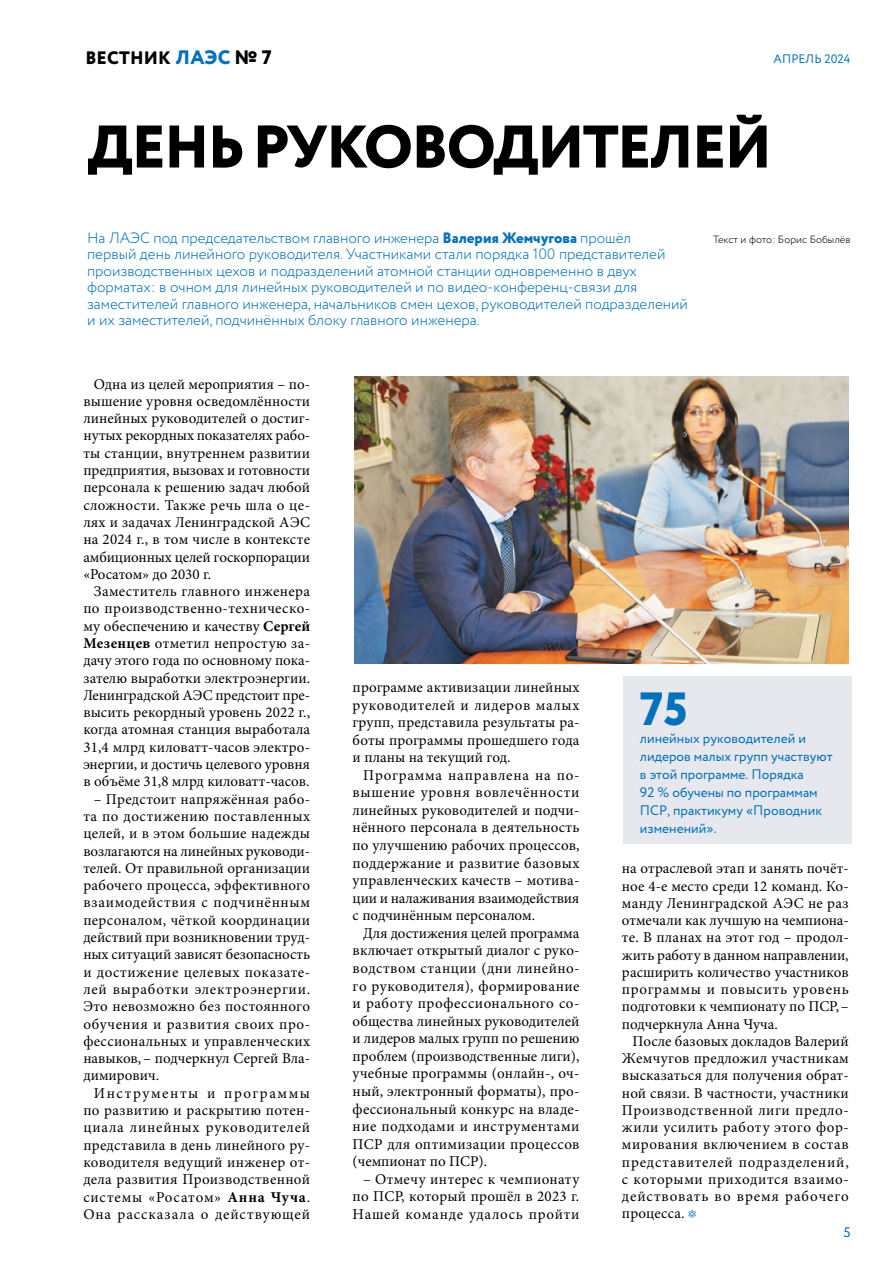
<style>
.page{position:relative;width:893px;height:1263px;background:#fff}
.page>*{position:absolute;margin:0;border:0;box-sizing:border-box;transform-origin:0 0}
.t1{font:800 60px "Circe";letter-spacing:-.03em;color:#000}
.t2{font:800 46.5px "Circe";color:#0072bc}
.t3{font:800 18px "Circe";letter-spacing:.01em;color:#000}
.t4{font:15px/17.2px "Minion Pro";letter-spacing:.005em;color:#000;text-align:justify}
.t5{font:300 15px/16.5px "Circe";color:#0072bc}
.t6{font:13.5px/18px "Circe";color:#0072bc}
.t7{font:300 13.5px "Circe";color:#0072bc}
.t8{font:12px "Circe";letter-spacing:.01em;color:#0072bc}
.t9{font:300 10.5px "Circe";color:#000}
.s1{font-size:19.5px;color:#0072bc}
.s2{font-size:19.5px}
.s3{font-weight:800}
.s4{font-weight:700}
</style>
<div class="page">
<div style="left:623px;top:676px;width:229px;height:168px;background:#e7e8ee"></div>
<svg style="left:688px;top:1210px;width:8px;height:8px"></svg>
<img style="left:354px;top:376px;width:495px;height:287px">
<p class="t3" style="left:85px;top:46px;width:188px">ВЕСТНИК <span class="s1">ЛАЭС</span> <span class="s2">№ 7</span></p>
<p class="t8" style="left:773px;top:51px;width:78px">АПРЕЛЬ 2024</p>
<h1 class="t1" style="left:87px;top:106px;width:686px">ДЕНЬ РУКОВОДИТЕЛЕЙ</h1>
<p class="t5" style="left:87px;top:230px;width:546px">На ЛАЭС под председательством главного инженера <span class="s3">Валерия Жемчугова</span> прошёл</p>
<p class="t9" style="left:713px;top:232px;width:139px">Текст и фото: Борис Бобылёв</p>
<p class="t5" style="left:87px;top:246px;width:602px">первый день линейного руководителя. Участниками стали порядка 100 представителей производственных цехов и подразделений атомной станции одновременно в двух форматах: в очном для линейных руководителей и по видео-конференц-связи для заместителей главного инженера, начальников смен цехов, руководителей подразделений и их заместителей, подчинённых блоку главного инженера.</p>
<p class="t4" style="left:83px;top:375px;width:228px;text-indent:11px">Одна из целей мероприятия – по&shy;вышение уровня осведомлённости линейных руководителей о достиг&shy;нутых рекордных показателях рабо&shy;ты станции, внутреннем развитии предприятия, вызовах и готовности персонала к решению задач любой сложности. Также речь шла о це&shy;лях и задачах Ленинградской АЭС на 2024 г., в том числе в контексте амбиционных целей госкорпорации «Росатом» до 2030 г.</p>
<p class="t4" style="left:83px;top:583px;width:228px;text-indent:11px">Заместитель главного инженера по производственно-техническо&shy;му обеспечению и качеству <span class="s4">Сергей Мезенцев</span> отметил непростую за&shy;дачу этого года по основному пока&shy;зателю выработки электроэнергии.<br>Ленинградской АЭС предстоит пре&shy;высить рекордный уровень 2022 г., когда атомная станция выработала 31,4 млрд киловатт-часов электро&shy;энергии, и достичь целевого уровня в объёме 31,8 млрд киловатт-часов.</p>
<p class="t4" style="left:83px;top:790px;width:228px;text-indent:11px">– Предстоит напряжённая рабо&shy;та по достижению поставленных целей, и в этом большие надежды возлагаются на линейных руководи&shy;телей. От правильной организации рабочего процесса, эффективного взаимодействия с подчинённым персоналом, чёткой координации действий при возникновении труд&shy;ных ситуаций зависят безопасность и достижение целевых показате&shy;лей выработки электроэнергии.<br>Это невозможно без постоянного обучения и развития своих про&shy;фессиональных и управленческих навыков,– подчеркнул Сергей Вла&shy;димирович.</p>
<p class="t4" style="left:83px;top:1084px;width:228px;text-indent:11px">Инструменты и программы по развитию и раскрытию потен&shy;циала линейных руководителей представила в день линейного ру&shy;ководителя ведущий инженер от&shy;дела развития Производственной системы «Росатом» <span class="s4">Анна Чуча</span>.<br>Она рассказала о действующей</p>
<p class="t4" style="left:353px;top:678px;width:228px">программе активизации линейных руководителей и лидеров малых групп, представила результаты ра&shy;боты программы прошедшего года и планы на текущий год.</p>
<p class="t4" style="left:353px;top:766px;width:228px;text-indent:11px">Программа направлена на по&shy;вышение уровня вовлечённости линейных руководителей и подчи&shy;нённого персонала в деятельность по улучшению рабочих процессов, поддержание и развитие базовых управленческих качеств – мотива&shy;ции и налаживания взаимодействия с подчинённым персоналом.</p>
<p class="t4" style="left:353px;top:924px;width:228px;text-indent:11px">Для достижения целей программа включает открытый диалог с руко&shy;водством станции (дни линейно&shy;го руководителя), формирование и работу профессионального со&shy;общества линейных руководителей и лидеров малых групп по решению проблем (производственные лиги), учебные программы (онлайн-, оч&shy;ный, электронный форматы), про&shy;фессиональный конкурс на владе&shy;ние подходами и инструментами ПСР для оптимизации процессов (чемпионат по ПСР).</p>
<p class="t4" style="left:353px;top:1170px;width:228px;text-indent:11px">– Отмечу интерес к чемпионату по ПСР, который прошёл в 2023 г.<br>Нашей команде удалось пройти</p>
<h2 class="t2" style="left:640px;top:677px;width:49px">75</h2>
<p class="t6" style="left:640px;top:730px;width:194px">линейных руководителей и лидеров малых групп участвуют в этой программе. Порядка<br>92 % обучены по программам<br>ПСР, практикуму «Проводник изменений».</p>
<p class="t4" style="left:622px;top:860px;width:228px">на отраслевой этап и занять почёт&shy;ное 4‑е место среди 12 команд. Ко&shy;манду Ленинградской АЭС не раз отмечали как лучшую на чемпиона&shy;те. В планах на этот год – продол&shy;жить работу в данном направлении, расширить количество участников программы и повысить уровень подготовки к чемпионату по ПСР,– подчеркнула Анна Чуча.</p>
<p class="t4" style="left:622px;top:1032px;width:228px;text-indent:11px">После базовых докладов Валерий Жемчугов предложил участникам высказаться для получения обрат&shy;ной связи. В частности, участники Производственной лиги предло&shy;жили усилить работу этого фор&shy;мирования включением в состав представителей подразделений, с которыми приходится взаимо&shy;действовать во время рабочего процесса.</p>
<p class="t7" style="left:843px;top:1224px;width:8px">5</p>
</div>
